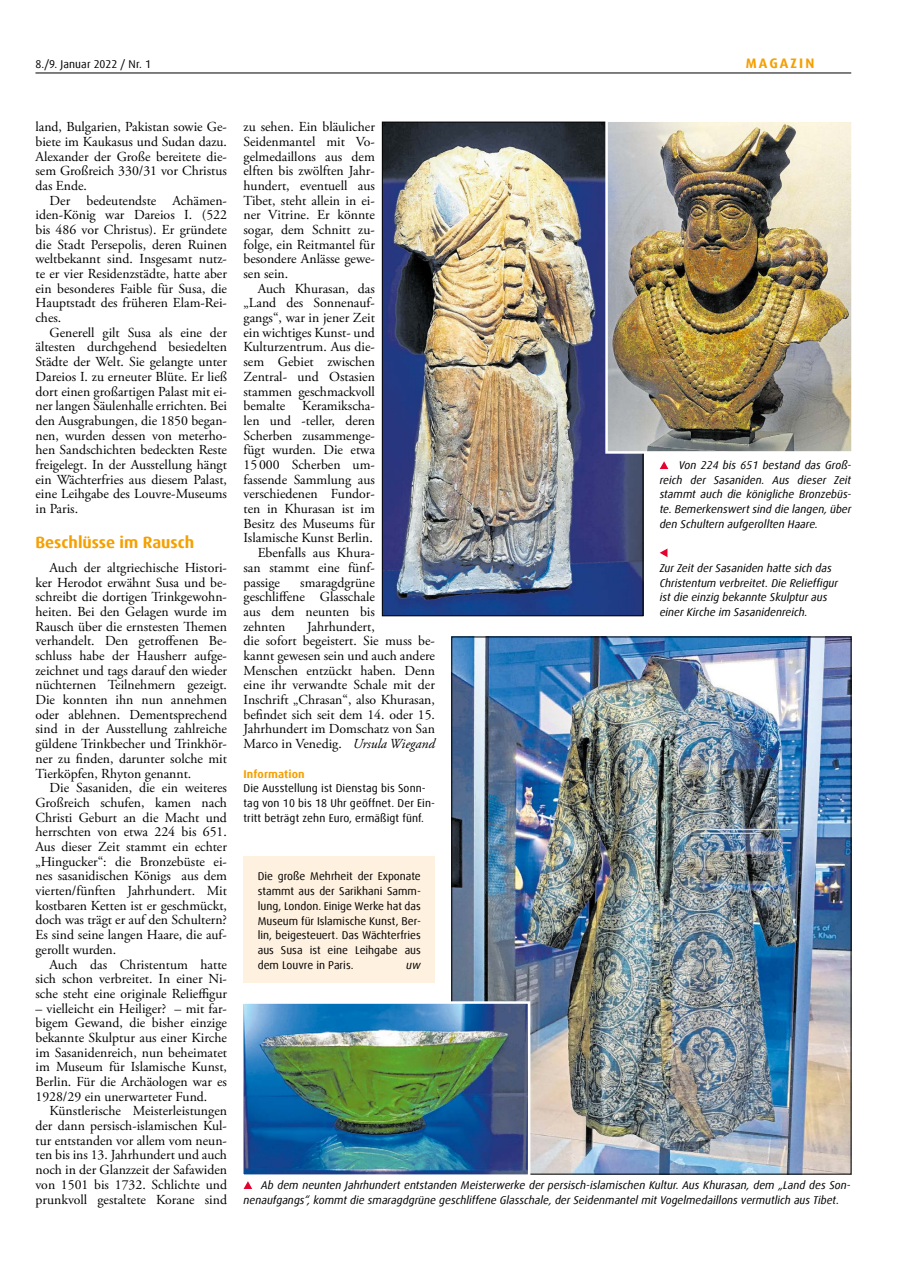
<style>
.page{position:relative;width:908px;height:1276px;background:#fff}
.page>*{position:absolute;margin:0;border:0;box-sizing:border-box;transform-origin:0 0}
.t1{font:700 16.25px "Dax Offc Pro";color:#f5a000}
.t2{font:13.75px/14.6px "Adobe Garamond Pro";color:#000;text-align:justify}
.t3{font:700 13.75px "Dax Offc Pro";letter-spacing:.15em;color:#f5a000}
.t4{font:italic 11.25px/14.8px "Dax Offc Pro";color:#000}
.t5{font:11.25px/14.8px "Dax Offc Pro";letter-spacing:.01em;color:#000;text-align:justify}
.t6{font:700 11.25px "Dax Offc Pro";letter-spacing:.01em;color:#f5a000}
.s1{font-style:italic}
</style>
<div class="page">
<div style="left:243px;top:856px;width:192px;height:127px;background:#fff1df"></div>
<hr style="left:35px;top:73px;width:815px;height:1px;background:#000">
<img style="left:384px;top:124px;width:257px;height:490px">
<svg style="left:659px;top:461px;width:9px;height:8px"></svg>
<img style="left:453px;top:639px;width:395px;height:533px">
<svg style="left:243px;top:1181px;width:9px;height:8px"></svg>
<img style="left:244px;top:1004px;width:283px;height:170px">
<div style="left:241px;top:1001px;width:289px;height:176px;border:2px solid #fff"></div>
<img style="left:608px;top:122px;width:242px;height:329px">
<div style="left:605px;top:119px;width:248px;height:335px;border:2px solid #fff"></div>
<svg style="left:659px;top:549px;width:8px;height:8px"></svg>
<p class="t5" style="left:35px;top:56px;width:117px">8./9. Januar 2022 / Nr. 1</p>
<p class="t3" style="left:745px;top:54px;width:70px">MAGAZIN</p>
<p class="t2" style="left:35px;top:120px;width:193px">land, Bulgarien, Pakistan sowie Ge&shy;biete im Kaukasus und Sudan dazu.<br>Alexander der Große bereitete die&shy;sem Großreich 330/31 vor Christus das Ende.</p>
<p class="t2" style="left:35px;top:193px;width:193px;text-indent:14px">Der bedeutendste Achämen&shy;iden-König war Dareios I. (522 bis 486 vor Christus). Er gründete die Stadt Persepolis, deren Ruinen weltbekannt sind. Insgesamt nutz&shy;te er vier Residenzstädte, hatte aber ein besonderes Faible für Susa, die Hauptstadt des früheren Elam-Rei&shy;ches.</p>
<p class="t2" style="left:35px;top:326px;width:193px;text-indent:14px">Generell gilt Susa als eine der ältesten durchgehend besiedelten Städte der Welt. Sie gelangte unter Dareios I. zu erneuter Blüte. Er ließ dort einen großartigen Palast mit ei&shy;ner langen Säulenhalle errichten. Bei den Ausgrabungen, die 1850 began&shy;nen, wurden dessen von meterho&shy;hen Sandschichten bedeckten Reste freigelegt. In der Ausstellung hängt ein Wächterfries aus diesem Palast, eine Leihgabe des Louvre-Museums in Paris.</p>
<p class="t1" style="left:35px;top:532px;width:160px">Beschlüsse im Rausch</p>
<p class="t2" style="left:35px;top:561px;width:193px;text-indent:14px">Auch der altgriechische Histori&shy;ker Herodot erwähnt Susa und be&shy;schreibt die dortigen Trinkgewohn&shy;heiten. Bei den Gelagen wurde im Rausch über die ernstesten</p>
<p class="t2" style="left:35px;top:619px;width:193px;text-indent:162px">emen verhandelt. Den getroffenen Be&shy;schluss habe der Hausherr aufge&shy;zeichnet und tags darauf den wieder nüchternen Teilnehmern gezeigt.<br>Die konnten ihn nun annehmen oder ablehnen. Dementsprechend sind in der Ausstellung zahlreiche güldene Trinkbecher und Trinkhör&shy;ner zu finden, darunter solche mit Tierköpfen, Rhyton genannt.</p>
<p class="t2" style="left:35px;top:781px;width:193px;text-indent:14px">Die Sasaniden, die ein weiteres Großreich schufen, kamen nach Christi Geburt an die Macht und herrschten von etwa 224 bis 651.<br>Aus dieser Zeit stammt ein echter „Hingucker“: die Bronzebüste ei&shy;nes sasanidischen Königs aus dem vierten/fünften Jahrhundert. Mit kostbaren Ketten ist er geschmückt, doch was trägt er auf den Schultern?<br>Es sind seine langen Haare, die auf&shy;gerollt wurden.</p>
<p class="t2" style="left:35px;top:957px;width:193px;text-indent:14px">Auch das Christentum hatte sich schon verbreitet. In einer Ni&shy;sche steht eine originale Relieffigur</p>
<p class="t2" style="left:35px;top:1001px;width:193px">– vielleicht ein Heiliger? – mit far&shy;bigem Gewand, die bisher einzige bekannte Skulptur aus einer Kirche im Sasanidenreich, nun beheimatet im Museum für Islamische Kunst, Berlin. Für die Archäologen war es 1928/29 ein unerwarteter Fund.</p>
<p class="t2" style="left:35px;top:1104px;width:193px;text-indent:14px">Künstlerische Meisterleistungen der dann persisch-islamischen Kul&shy;tur entstanden vor allem vom neun&shy;ten bis ins 13. Jahrhundert und auch noch in der Glanzzeit der Safawiden von 1501 bis 1732. Schlichte und prunkvoll gestaltete Korane sind</p>
<p class="t2" style="left:243px;top:120px;width:133px">zu sehen. Ein bläulicher Seidenmantel mit Vo&shy;gelmedaillons aus dem elften bis zwölften Jahr&shy;hundert, eventuell aus Tibet, steht allein in ei&shy;ner Vitrine. Er könnte sogar, dem Schnitt zu&shy;folge, ein Reitmantel für besondere Anlässe gewe&shy;sen sein.</p>
<p class="t2" style="left:257px;top:281px;width:119px">Auch Khurasan, das</p>
<p class="t2" style="left:243px;top:296px;width:133px">„Land des Sonnenauf-</p>
<p class="t2" style="left:243px;top:311px;width:133px">gangs“, war in jener Zeit</p>
<p class="t2" style="left:243px;top:326px;width:133px">ein wichtiges Kunst- und</p>
<p class="t2" style="left:243px;top:340px;width:133px">Kulturzentrum. Aus die-</p>
<p class="t2" style="left:243px;top:355px;width:133px">sem Gebiet zwischen</p>
<p class="t2" style="left:243px;top:370px;width:133px">Zentral- und Ost asien</p>
<p class="t2" style="left:243px;top:384px;width:133px">stammen geschmackvoll</p>
<p class="t2" style="left:243px;top:399px;width:133px">bemalte Keramikscha-</p>
<p class="t2" style="left:243px;top:414px;width:133px">len und -teller, deren</p>
<p class="t2" style="left:243px;top:428px;width:133px">Scherben zusammenge-</p>
<p class="t2" style="left:243px;top:443px;width:133px">fügt wurden. Die etwa</p>
<p class="t2" style="left:243px;top:458px;width:133px">15 000 Scherben um-</p>
<p class="t2" style="left:243px;top:472px;width:133px">fassende Sammlung aus</p>
<p class="t2" style="left:243px;top:487px;width:133px">verschiedenen Fundor-</p>
<p class="t2" style="left:243px;top:502px;width:133px">ten in Khurasan ist im</p>
<p class="t2" style="left:243px;top:516px;width:133px">Besitz des Museums für</p>
<p class="t2" style="left:243px;top:531px;width:131px">Islamische Kunst Berlin.</p>
<p class="t2" style="left:257px;top:546px;width:119px">Ebenfalls aus Khura-</p>
<p class="t2" style="left:243px;top:560px;width:133px">san stammt eine fünf-</p>
<p class="t2" style="left:243px;top:575px;width:38px">passige</p>
<p class="t2" style="left:243px;top:575px;width:133px;text-indent:57px">smaragdgrüne geschliffene Glasschale aus dem neunten bis zehnten</p>
<p class="t2" style="left:243px;top:619px;width:193px;text-align:center">Jahrhundert,<br>die sofort begeistert. Sie muss be&shy;kannt gewesen sein und auch andere<br>Menschen entzückt haben. Denn eine ihr verwandte Schale mit der<br>Inschrift „Chrasan“, also Khurasan, befindet sich seit dem 14. oder 15.<br>Jahrhundert im Domschatz von San<br>Marco in Venedig. <span class="s1">Ursula Wiegand</span></p>
<p class="t6" style="left:243px;top:766px;width:63px">Information</p>
<p class="t5" style="left:243px;top:781px;width:193px;text-align:left">Die Ausstellung ist Dienstag bis Sonn&shy;tag von 10 bis 18 Uhr geöffnet. Der Ein&shy;tritt beträgt zehn Euro, ermäßigt fünf.</p>
<p class="t5" style="left:257px;top:869px;width:165px">Die große Mehrheit der Exponate stammt aus der Sarikhani Samm&shy;lung, London. Einige Werke hat das Museum für Islamische Kunst, Ber&shy;lin, beigesteuert. Das Wächterfries aus Susa ist eine Leihgabe aus dem Louvre in Paris.</p>
<p class="t4" style="left:406px;top:957px;width:16px">uw</p>
<p class="t4" style="left:659px;top:458px;width:193px;text-align:justify;text-indent:19px">Von 224 bis 651 bestand das Groß&shy;reich der Sasaniden. Aus dieser Zeit stammt auch die königliche Bronzebüs&shy;te. Bemerkenswert sind die langen, über den Schultern aufgerollten Haare.</p>
<p class="t4" style="left:659px;top:561px;width:180px">Zur Zeit der Sasaniden hatte sich das Christentum verbreitet. Die Relieffigur ist die einzig bekannte Skulptur aus einer Kirche im Sasanidenreich.</p>
<p class="t4" style="left:243px;top:1177px;width:608px;text-indent:18px">Ab dem neunten Jahrhundert entstanden Meisterwerke der persisch-islamischen Kultur. Aus Khurasan, dem „Land des Son&shy;nenaufgangs“, kommt die smaragdgrüne geschliffene Glasschale, der Seidenmantel mit Vogelmedaillons vermutlich aus Tibet.</p>
</div>
